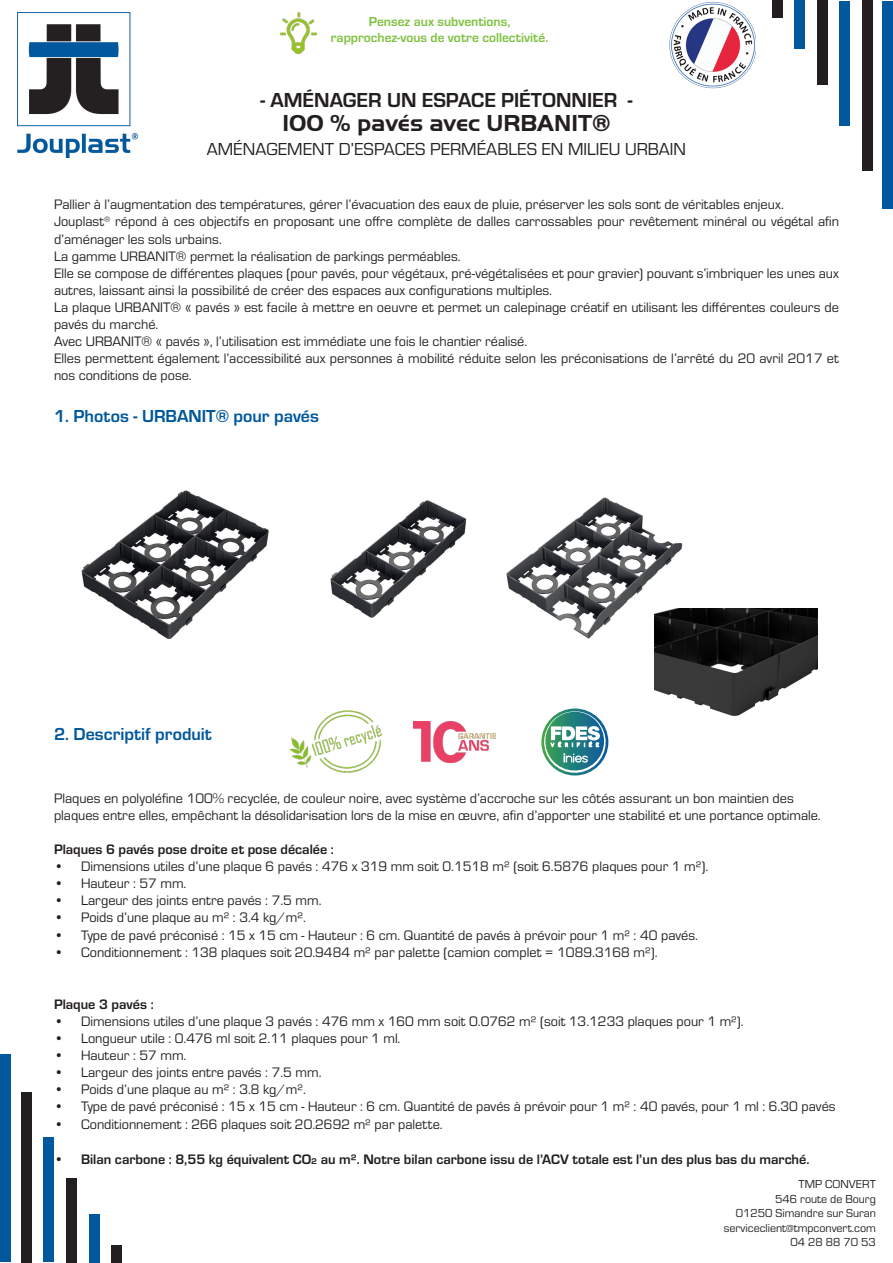
<style>
.page{position:relative;width:893px;height:1263px;background:#fff}
.page>*{position:absolute;margin:0;border:0;box-sizing:border-box;transform-origin:0 0}
.t1{font:700 24px "Handel Got D";color:#231f20}
.t2{font:700 21px "Eurostile";color:#231f20}
.t3{font:700 18px "Eurostile";color:#01589c}
.t4{font:18px "Eurostile";color:#231f20}
.t5{font:14.25px/17.1px "Eurostile";color:#231f20}
.t6{font:700 14.25px "Eurostile";color:#231f20}
.t7{font:700 13.5px "Eurostile";color:#7fc241}
.t8{font:12px "Eurostile";color:#231f20}
</style>
<div class="page">
<img style="left:81px;top:490px;width:188px;height:149px">
<img style="left:289px;top:710px;width:93px;height:63px">
<img style="left:17px;top:13px;width:121px;height:145px">
<div style="left:883px;top:1px;width:10px;height:208px;background:#01589c"></div>
<div style="left:862px;top:0;width:10px;height:170px;background:#231f20"></div>
<div style="left:840px;top:1px;width:10px;height:124px;background:#01589c"></div>
<div style="left:817px;top:1px;width:10px;height:84px;background:#231f20"></div>
<div style="left:795px;top:0;width:10px;height:49px;background:#01589c"></div>
<div style="left:772px;top:0;width:10px;height:17px;background:#231f20"></div>
<div style="left:1px;top:1054px;width:10px;height:208px;background:#01589c"></div>
<div style="left:21px;top:1093px;width:10px;height:170px;background:#231f20"></div>
<div style="left:44px;top:1137px;width:10px;height:125px;background:#01589c"></div>
<div style="left:66px;top:1178px;width:11px;height:84px;background:#231f20"></div>
<div style="left:89px;top:1214px;width:10px;height:49px;background:#01589c"></div>
<div style="left:111px;top:1246px;width:11px;height:17px;background:#231f20"></div>
<img style="left:670px;top:2px;width:86px;height:87px">
<img style="left:413px;top:721px;width:82px;height:41px">
<img style="left:330px;top:500px;width:137px;height:118px">
<img style="left:506px;top:497px;width:177px;height:142px">
<img style="left:654px;top:608px;width:163px;height:108px">
<img style="left:281px;top:12px;width:36px;height:42px">
<svg style="left:541px;top:708px;width:68px;height:68px"></svg>
<p class="t7" style="left:369px;top:11px;width:143px">Pensez aux subventions,</p>
<p class="t7" style="left:331px;top:28px;width:219px">rapprochez-vous de votre collectivité.</p>
<p class="t2" style="left:260px;top:85px;width:373px">- AMÉNAGER UN ESPACE PIÉTONNIER -</p>
<p class="t1" style="left:282px;top:109px;width:330px">100 % pavés avec URBANIT®</p>
<p class="t4" style="left:207px;top:137px;width:481px">AMÉNAGEMENT D’ESPACES PERMÉABLES EN MILIEU URBAIN</p>
<p class="t5" style="left:54px;top:195px;width:731px">Pallier à l’augmentation des températures, gérer l’évacuation des eaux de pluie, préserver les sols sont de véritables enjeux.</p>
<p class="t5" style="left:54px;top:212px;width:787px">Jouplast<sup>®</sup> répond à ces objectifs en proposant une offre complète de dalles carrossables pour revêtement minéral ou végétal afin d’aménager les sols urbains.</p>
<p class="t5" style="left:54px;top:247px;width:408px">La gamme URBANIT® permet la réalisation de parkings perméables.</p>
<p class="t5" style="left:54px;top:264px;width:786px">Elle se compose de différentes plaques (pour pavés, pour végétaux, pré-végétalisées et pour gravier) pouvant s’imbriquer les unes aux autres, laissant ainsi la possibilité de créer des espaces aux configurations multiples.</p>
<p class="t5" style="left:54px;top:298px;width:786px">La plaque URBANIT® « pavés » est facile à mettre en oeuvre et permet un calepinage créatif en utilisant les différentes couleurs de pavés du marché.</p>
<p class="t5" style="left:54px;top:332px;width:475px">Avec URBANIT® « pavés », l’utilisation est immédiate une fois le chantier réalisé.</p>
<p class="t5" style="left:54px;top:349px;width:786px">Elles permettent également l’accessibilité aux personnes à mobilité réduite selon les préconisations de l’arrêté du 20 avril 2017 et nos conditions de pose.</p>
<p class="t3" style="left:54px;top:404px;width:266px">1. Photos - URBANIT® pour pavés</p>
<p class="t3" style="left:54px;top:721px;width:159px">2. Descriptif produit</p>
<p class="t5" style="left:54px;top:789px;width:768px">Plaques en polyoléfine 100% recyclée, de couleur noire, avec système d’accroche sur les côtés assurant un bon maintien des plaques entre elles, empêchant la désolidarisation lors de la mise en œuvre, afin d’apporter une stabilité et une portance optimale.</p>
<p class="t6" style="left:54px;top:839px;width:281px">Plaques 6 pavés pose droite et pose décalée :</p>
<p class="t5" style="left:54px;top:857px;width:656px">• Dimensions utiles d’une plaque 6 pavés : 476 x 319 mm soit 0.1518 m² (soit 6.5876 plaques pour 1 m²).</p>
<p class="t5" style="left:54px;top:874px;width:134px">• Hauteur : 57 mm.</p>
<p class="t5" style="left:54px;top:891px;width:269px">• Largeur des joints entre pavés : 7.5 mm.</p>
<p class="t5" style="left:54px;top:908px;width:253px">• Poids d’une plaque au m² : 3.4 kg/m².</p>
<p class="t5" style="left:54px;top:925px;width:645px">• Type de pavé préconisé : 15 x 15 cm - Hauteur : 6 cm. Quantité de pavés à prévoir pour 1 m² : 40 pavés.</p>
<p class="t5" style="left:54px;top:943px;width:605px">• Conditionnement : 138 plaques soit 20.9484 m² par palette (camion complet = 1089.3168 m²).</p>
<p class="t6" style="left:54px;top:994px;width:101px">Plaque 3 pavés :</p>
<p class="t5" style="left:54px;top:1012px;width:691px">• Dimensions utiles d’une plaque 3 pavés : 476 mm x 160 mm soit 0.0762 m² (soit 13.1233 plaques pour 1 m²).</p>
<p class="t5" style="left:54px;top:1029px;width:348px">• Longueur utile : 0.476 ml soit 2.11 plaques pour 1 ml.</p>
<p class="t5" style="left:54px;top:1046px;width:134px">• Hauteur : 57 mm.</p>
<p class="t5" style="left:54px;top:1063px;width:269px">• Largeur des joints entre pavés : 7.5 mm.</p>
<p class="t5" style="left:54px;top:1080px;width:253px">• Poids d’une plaque au m² : 3.8 kg/m².</p>
<p class="t5" style="left:54px;top:1097px;width:783px">• Type de pavé préconisé : 15 x 15 cm - Hauteur : 6 cm. Quantité de pavés à prévoir pour 1 m² : 40 pavés, pour 1 ml : 6.30 pavés</p>
<p class="t5" style="left:54px;top:1114px;width:390px">• Conditionnement : 266 plaques soit 20.2692 m² par palette.</p>
<p class="t6" style="left:54px;top:1149px;width:757px">• Bilan carbone : 8,55 kg équivalent CO₂ au m². Notre bilan carbone issu de l’ACV totale est l’un des plus bas du marché.</p>
<p class="t8" style="left:798px;top:1176px;width:79px">TMP CONVERT</p>
<p class="t8" style="left:775px;top:1191px;width:102px">546 route de Bourg</p>
<p class="t8" style="left:736px;top:1205px;width:142px">01250 Simandre sur Suran</p>
<p class="t8" style="left:724px;top:1219px;width:154px">serviceclient@tmpconvert.com</p>
<p class="t8" style="left:790px;top:1234px;width:87px">04 28 88 70 53</p>
</div>
